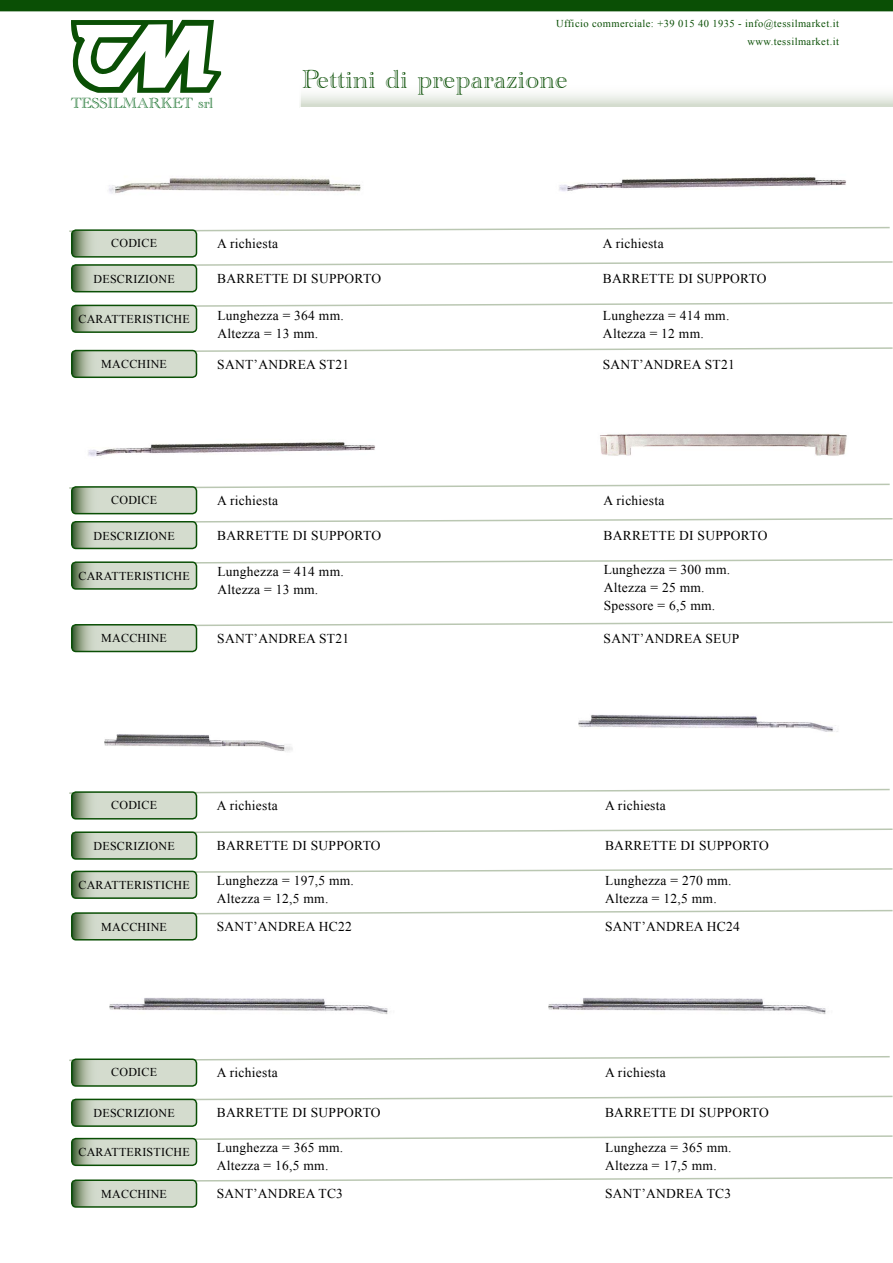
<style>
.page{position:relative;width:893px;height:1263px;background:#fff}
.page>*{position:absolute;margin:0;border:0;box-sizing:border-box;transform-origin:0 0}
.t1{font:27px "Academy Engraved Let Plain";letter-spacing:.02em;color:#0a4f05}
.t2{font:15.15px "Academy Engraved Let Plain";color:#006317}
.t3{font:13.5px/18px "Times New Roman";letter-spacing:.02em;color:#000}
.t4{font:12px "Times New Roman";letter-spacing:.02em;color:#000}
.t5{font:10.5px/17.9px "Times New Roman";letter-spacing:.04em;color:#0a4f05;text-align:right}
</style>
<div class="page">
<svg style="left:300px;top:94px;width:593px;height:13px"></svg>
<div style="left:0;top:0;width:893px;height:11px;background:#0a4f05"></div>
<svg style="left:71px;top:20px;width:150px;height:73px"></svg>
<img style="left:109px;top:178px;width:252px;height:16px">
<svg style="left:69px;top:226px;width:824px;height:66px"></svg>
<div style="left:71px;top:264px;width:126px;height:28px;border:2px solid #0a4f05;border-radius:4px"></div>
<svg style="left:69px;top:483px;width:824px;height:65px"></svg>
<div style="left:71px;top:521px;width:126px;height:28px;border:2px solid #0a4f05;border-radius:4px"></div>
<svg style="left:71px;top:302px;width:822px;height:28px"></svg>
<div style="left:71px;top:305px;width:126px;height:28px;border:2px solid #0a4f05;border-radius:4px"></div>
<svg style="left:74px;top:559px;width:819px;height:28px"></svg>
<div style="left:71px;top:561px;width:126px;height:29px;border:2px solid #0a4f05;border-radius:4px"></div>
<svg style="left:72px;top:347px;width:821px;height:30px"></svg>
<div style="left:71px;top:350px;width:126px;height:28px;border:2px solid #0a4f05;border-radius:4px"></div>
<svg style="left:74px;top:621px;width:819px;height:30px"></svg>
<div style="left:71px;top:624px;width:126px;height:28px;border:2px solid #0a4f05;border-radius:4px"></div>
<img style="left:559px;top:177px;width:287px;height:15px">
<img style="left:69px;top:442px;width:323px;height:42px">
<img style="left:600px;top:434px;width:247px;height:22px">
<svg style="left:69px;top:788px;width:821px;height:31px"></svg>
<div style="left:71px;top:791px;width:126px;height:28px;border:2px solid #0a4f05;border-radius:4px"></div>
<svg style="left:69px;top:1056px;width:821px;height:28px"></svg>
<div style="left:71px;top:1058px;width:126px;height:29px;border:2px solid #0a4f05;border-radius:4px"></div>
<svg style="left:74px;top:828px;width:819px;height:29px"></svg>
<div style="left:71px;top:831px;width:126px;height:29px;border:2px solid #0a4f05;border-radius:4px"></div>
<svg style="left:71px;top:1095px;width:822px;height:29px"></svg>
<div style="left:71px;top:1099px;width:126px;height:28px;border:2px solid #0a4f05;border-radius:4px"></div>
<svg style="left:71px;top:868px;width:822px;height:28px"></svg>
<div style="left:71px;top:871px;width:126px;height:28px;border:2px solid #0a4f05;border-radius:4px"></div>
<svg style="left:72px;top:1135px;width:821px;height:30px"></svg>
<div style="left:71px;top:1138px;width:126px;height:28px;border:2px solid #0a4f05;border-radius:4px"></div>
<svg style="left:71px;top:909px;width:822px;height:31px"></svg>
<div style="left:71px;top:912px;width:126px;height:28px;border:2px solid #0a4f05;border-radius:4px"></div>
<svg style="left:74px;top:1177px;width:819px;height:28px"></svg>
<div style="left:71px;top:1179px;width:126px;height:29px;border:2px solid #0a4f05;border-radius:4px"></div>
<img style="left:104px;top:734px;width:189px;height:18px">
<img style="left:578px;top:714px;width:260px;height:18px">
<img style="left:109px;top:998px;width:279px;height:16px">
<img style="left:548px;top:998px;width:278px;height:16px">
<p class="t5" style="left:556px;top:15px;width:284px">Ufficio commerciale: +39 015 40 1935 - info@tessilmarket.it www.tessilmarket.it</p>
<p class="t2" style="left:71px;top:95px;width:144px">TESSILMARKET srl</p>
<h1 class="t1" style="left:302px;top:65px;width:267px">Pettini di preparazione</h1>
<p class="t4" style="left:111px;top:235px;width:47px">CODICE</p>
<p class="t3" style="left:217px;top:234px;width:62px">A richiesta</p>
<p class="t3" style="left:603px;top:234px;width:62px">A richiesta</p>
<p class="t4" style="left:94px;top:271px;width:83px">DESCRIZIONE</p>
<p class="t3" style="left:217px;top:269px;width:165px">BARRETTE DI SUPPORTO</p>
<p class="t3" style="left:603px;top:269px;width:165px">BARRETTE DI SUPPORTO</p>
<p class="t4" style="left:78px;top:311px;width:113px">CARATTERISTICHE</p>
<p class="t3" style="left:217px;top:306px;width:128px">Lunghezza = 364 mm.<br>Altezza = 13 mm.</p>
<p class="t3" style="left:603px;top:306px;width:128px">Lunghezza = 414 mm.<br>Altezza = 12 mm.</p>
<p class="t4" style="left:101px;top:356px;width:67px">MACCHINE</p>
<p class="t3" style="left:217px;top:355px;width:133px">SANT’ANDREA ST21</p>
<p class="t3" style="left:603px;top:355px;width:133px">SANT’ANDREA ST21</p>
<p class="t4" style="left:111px;top:492px;width:47px">CODICE</p>
<p class="t3" style="left:217px;top:491px;width:62px">A richiesta</p>
<p class="t3" style="left:604px;top:491px;width:62px">A richiesta</p>
<p class="t4" style="left:94px;top:528px;width:83px">DESCRIZIONE</p>
<p class="t3" style="left:217px;top:526px;width:165px">BARRETTE DI SUPPORTO</p>
<p class="t3" style="left:604px;top:526px;width:165px">BARRETTE DI SUPPORTO</p>
<p class="t4" style="left:78px;top:568px;width:113px">CARATTERISTICHE</p>
<p class="t3" style="left:217px;top:563px;width:128px">Lunghezza = 414 mm.<br>Altezza = 13 mm.</p>
<p class="t3" style="left:604px;top:560px;width:128px">Lunghezza = 300 mm.<br>Altezza = 25 mm.<br>Spessore = 6,5 mm.</p>
<p class="t4" style="left:101px;top:630px;width:67px">MACCHINE</p>
<p class="t3" style="left:217px;top:629px;width:133px">SANT’ANDREA ST21</p>
<p class="t3" style="left:604px;top:629px;width:137px">SANT’ANDREA SEUP</p>
<p class="t4" style="left:111px;top:797px;width:47px">CODICE</p>
<p class="t3" style="left:217px;top:796px;width:62px">A richiesta</p>
<p class="t3" style="left:605px;top:796px;width:62px">A richiesta</p>
<p class="t4" style="left:94px;top:838px;width:83px">DESCRIZIONE</p>
<p class="t3" style="left:217px;top:836px;width:165px">BARRETTE DI SUPPORTO</p>
<p class="t3" style="left:605px;top:836px;width:165px">BARRETTE DI SUPPORTO</p>
<p class="t4" style="left:78px;top:877px;width:113px">CARATTERISTICHE</p>
<p class="t3" style="left:217px;top:871px;width:139px">Lunghezza = 197,5 mm.<br>Altezza = 12,5 mm.</p>
<p class="t3" style="left:605px;top:871px;width:128px">Lunghezza = 270 mm.<br>Altezza = 12,5 mm.</p>
<p class="t4" style="left:101px;top:918px;width:67px">MACCHINE</p>
<p class="t3" style="left:217px;top:917px;width:136px">SANT’ANDREA HC22</p>
<p class="t3" style="left:605px;top:917px;width:136px">SANT’ANDREA HC24</p>
<p class="t4" style="left:111px;top:1064px;width:47px">CODICE</p>
<p class="t3" style="left:217px;top:1063px;width:62px">A richiesta</p>
<p class="t3" style="left:605px;top:1063px;width:62px">A richiesta</p>
<p class="t4" style="left:94px;top:1105px;width:83px">DESCRIZIONE</p>
<p class="t3" style="left:217px;top:1104px;width:165px">BARRETTE DI SUPPORTO</p>
<p class="t3" style="left:605px;top:1104px;width:165px">BARRETTE DI SUPPORTO</p>
<p class="t4" style="left:78px;top:1144px;width:113px">CARATTERISTICHE</p>
<p class="t3" style="left:217px;top:1138px;width:128px">Lunghezza = 365 mm.<br>Altezza = 16,5 mm.</p>
<p class="t3" style="left:605px;top:1138px;width:128px">Lunghezza = 365 mm.<br>Altezza = 17,5 mm.</p>
<p class="t4" style="left:101px;top:1186px;width:67px">MACCHINE</p>
<p class="t3" style="left:217px;top:1184px;width:128px">SANT’ANDREA TC3</p>
<p class="t3" style="left:605px;top:1184px;width:128px">SANT’ANDREA TC3</p>
</div>
